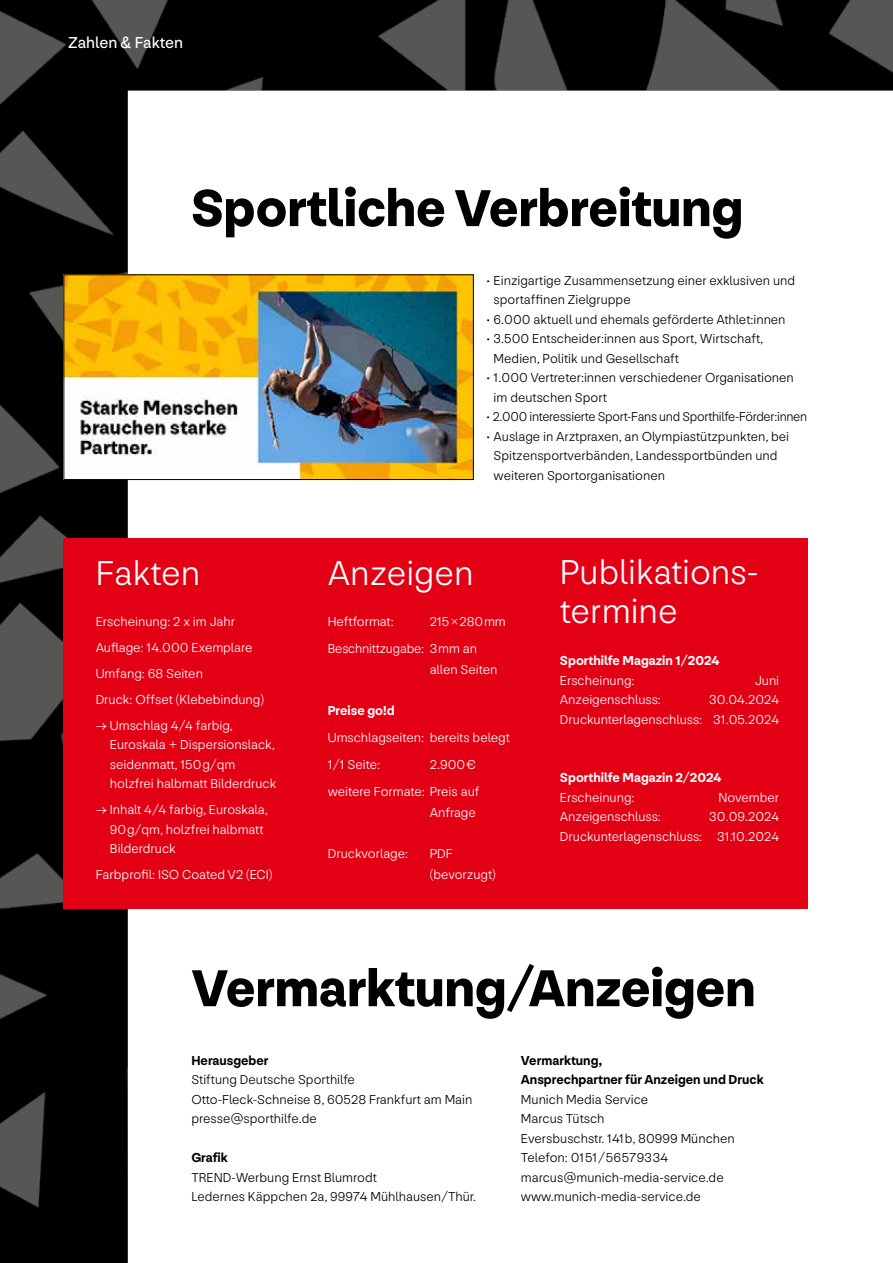
<style>
.page{position:relative;width:893px;height:1263px;background:#fff}
.page>*{position:absolute;margin:0;border:0;box-sizing:border-box;transform-origin:0 0}
.t1{font:900 54px "Sporthilfe";color:#000}
.t2{font:300 36px/39px "Sporthilfe";color:#fff}
.t3{font:16.5px "Sporthilfe";color:#fff}
.t4{font:300 13.5px/19.5px "Sporthilfe";color:#000}
.t5{font:300 13.5px/19.5px "Sporthilfe";color:#fff}
.t6{font:700 13.5px/19.5px "Sporthilfe";color:#000}
.t7{font:700 13.5px "Sporthilfe";color:#fff}
.t8{font:300 13.5px "Sporthilfe";letter-spacing:-.02em;color:#000}
</style>
<div class="page">
<img style="left:0;top:0;width:893px;height:1263px">
<div style="left:64px;top:538px;width:744px;height:371px;background:#e30015"></div>
<img style="left:66px;top:277px;width:405px;height:201px">
<div style="left:64px;top:275px;width:409px;height:205px;border:1px solid #000"></div>
<p class="t3" style="left:68px;top:32px;width:117px">Zahlen &amp; Fakten</p>
<h1 class="t1" style="left:191px;top:174px;width:553px">Sportliche Verbreitung</h1>
<p class="t4" style="left:494px;top:271px;width:303px;text-indent:-8px">• Einzigartige Zusammensetzung einer exklusiven und sportaffinen Zielgruppe</p>
<p class="t4" style="left:486px;top:310px;width:301px">• 6.000 aktuell und ehemals geförderte Athlet:innen</p>
<p class="t4" style="left:494px;top:329px;width:271px;text-indent:-8px">• 3.500 Entscheider:innen aus Sport, Wirtschaft,<br>Medien, Politik und Gesellschaft</p>
<p class="t4" style="left:494px;top:368px;width:302px;text-indent:-8px">• 1.000 Vertreter:innen verschiedener Organisationen im deutschen Sport</p>
<p class="t8" style="left:486px;top:408px;width:323px">• 2.000 interessierte Sport-Fans und Sporthilfe-Förder:innen</p>
<p class="t4" style="left:494px;top:427px;width:297px;text-indent:-8px">• Auslage in Arztpraxen, an Olympiastützpunkten, bei<br>Spitzensportverbänden, Landessportbünden und weiteren Sportorganisationen</p>
<h2 class="t2" style="left:96px;top:554px;width:106px">Fakten</h2>
<p class="t5" style="left:96px;top:609px;width:170px;line-height:26px">Erscheinung: 2 x im Jahr<br>Auflage: 14.000 Exemplare<br>Umfang: 68 Seiten<br>Druck: Offset (Klebebindung)</p>
<p class="t5" style="left:110px;top:716px;width:168px;text-indent:-14px">→ Umschlag 4/4 farbig,<br>Euroskala + Dispersionslack, seidenmatt, 150 g/qm holzfrei halbmatt Bilderdruck</p>
<p class="t5" style="left:110px;top:800px;width:160px;text-indent:-14px">→ Inhalt 4/4 farbig, Euroskala,<br>90 g/qm, holzfrei halbmatt<br>Bilderdruck</p>
<p class="t5" style="left:96px;top:865px;width:178px">Farbprofil: ISO Coated V2 (ECI)</p>
<h2 class="t2" style="left:328px;top:554px;width:147px">Anzeigen</h2>
<p class="t5" style="left:328px;top:612px;width:67px">Heftformat:</p>
<p class="t5" style="left:328px;top:608px;width:180px;line-height:27px;text-indent:102px">215 × 280 mm<br>Beschnittzugabe: 3 mm an</p>
<p class="t5" style="left:430px;top:660px;width:69px">allen Seiten</p>
<p class="t7" style="left:328px;top:702px;width:68px">Preise go!d</p>
<p class="t5" style="left:328px;top:724px;width:184px;line-height:27px">Umschlagseiten: bereits belegt<br>1/1 Seite:</p>
<p class="t5" style="left:328px;top:751px;width:153px;line-height:27px;text-align:right">2.900 €<br>weitere Formate: Preis auf</p>
<p class="t5" style="left:430px;top:803px;width:47px">Anfrage</p>
<p class="t5" style="left:328px;top:844px;width:82px">Druckvorlage:</p>
<p class="t5" style="left:430px;top:844px;width:67px;line-height:20.7px">PDF (bevorzugt)</p>
<h2 class="t2" style="left:560px;top:553px;width:200px">Publikations&shy;termine</h2>
<p class="t7" style="left:560px;top:652px;width:161px">Sporthilfe Magazin 1/2024</p>
<p class="t5" style="left:560px;top:671px;width:76px">Erscheinung:</p>
<p class="t5" style="left:755px;top:671px;width:26px">Juni</p>
<p class="t5" style="left:560px;top:690px;width:103px">Anzeigenschluss:</p>
<p class="t5" style="left:560px;top:690px;width:221px;text-align:right">30.04.2024<br>Druckunterlagenschluss: 31.05.2024</p>
<p class="t7" style="left:560px;top:769px;width:163px">Sporthilfe Magazin 2/2024</p>
<p class="t5" style="left:560px;top:788px;width:76px">Erscheinung:</p>
<p class="t5" style="left:718px;top:788px;width:62px">November</p>
<p class="t5" style="left:560px;top:807px;width:103px">Anzeigenschluss:</p>
<p class="t5" style="left:560px;top:807px;width:221px;text-align:right">30.09.2024<br>Druckunterlagenschluss: 31.10.2024</p>
<h1 class="t1" style="left:191px;top:954px;width:566px">Vermarktung/Anzeigen</h1>
<p class="t6" style="left:191px;top:1050px;width:79px">Herausgeber</p>
<p class="t4" style="left:191px;top:1070px;width:283px">Stiftung Deutsche Sporthilfe<br>Otto-Fleck-Schneise 8, 60528 Frankfurt am Main presse@sporthilfe.de</p>
<p class="t6" style="left:191px;top:1148px;width:38px">Grafik</p>
<p class="t4" style="left:191px;top:1167px;width:286px">TREND-Werbung Ernst Blumrodt<br>Ledernes Käppchen 2a, 99974 Mühlhausen/Thür.</p>
<p class="t6" style="left:521px;top:1050px;width:244px">Vermarktung,<br>Ansprechpartner für Anzeigen und Druck</p>
<p class="t4" style="left:521px;top:1089px;width:215px">Munich Media Service<br>Marcus Tütsch<br>Eversbuschstr. 141 b, 80999 München<br>Telefon: 01 51 / 56 57 93 34 marcus@munich-media-service.de www.munich-media-service.de</p>
</div>
